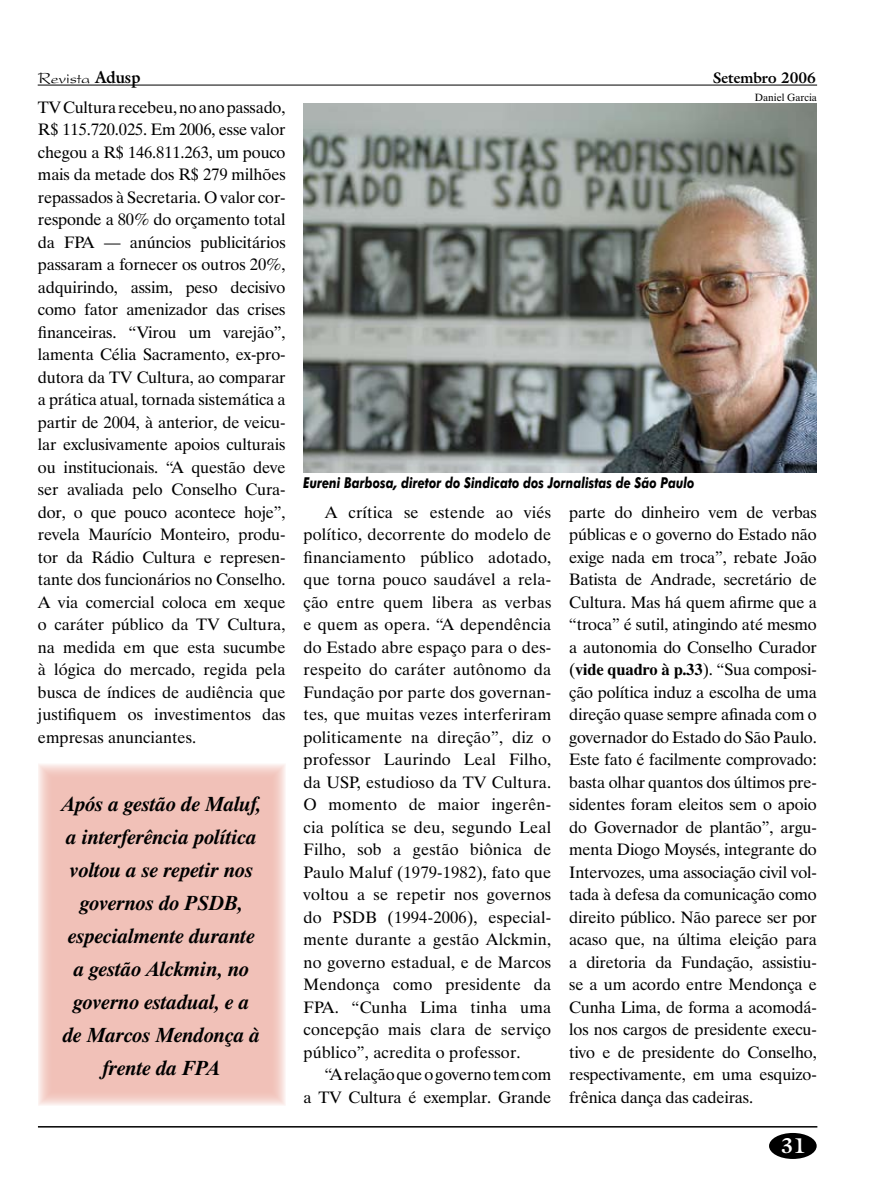
<style>
.page{position:relative;width:893px;height:1191px;background:#fff}
.page>*{position:absolute;margin:0;border:0;box-sizing:border-box;transform-origin:0 0}
.t1{font:italic 700 21px/33px "Dutch 801 BT";color:#000;text-align:center}
.t2{font:700 21px "Galliard IT Cby BT";color:#fff}
.t3{font:16.5px/22.5px "Dutch 801 BT";color:#000;text-align:justify}
.t4{font:16.5px "President";color:#000}
.t5{font:italic 700 15px "Futura BT";color:#000;scale:.8 1}
.t6{font:700 15px "Galliard IT Cby BT";color:#000}
.t7{font:10.5px "Dutch 801 BT";color:#000}
.s1{font-family:"Galliard IT Cby BT";font-weight:700}
.s2{font-weight:700}
</style>
<div class="page">
<hr style="left:38px;top:1126px;width:779px;height:1px;background:#000">
<div style="left:769px;top:1133px;width:48px;height:26px;background:#000;border-radius:50%"></div>
<hr style="left:38px;top:85px;width:779px;height:1px;background:#000">
<div style="left:38px;top:763px;width:247px;height:343px;background:#f1c1b8"></div>
<img style="left:303px;top:104px;width:514px;height:368px">
<p class="t4" style="left:38px;top:69px;width:104px">Revista <span class="s1">Adusp</span></p>
<p class="t6" style="left:713px;top:68px;width:104px">Setembro 2006</p>
<p class="t3" style="left:38px;top:95px;width:249px">TV Cultura recebeu, no ano passado, R$ 115.720.025. Em 2006, esse valor chegou a R$ 146.811.263, um pouco mais da metade dos R$ 279 milhões repassados à Secretaria. O valor cor&shy;responde a 80% do orçamento total da FPA — anúncios publicitários passaram a fornecer os outros 20%, adquirindo, assim, peso decisivo como fator amenizador das crises financeiras. “Virou um varejão”, lamenta Célia Sacramento, ex-pro&shy;dutora da TV Cultura, ao comparar a prática atual, tornada sistemática a partir de 2004, à anterior, de veicu&shy;lar exclusivamente apoios culturais ou institucionais. “A questão deve ser avaliada pelo Conselho Cura&shy;dor, o que pouco acontece hoje”, revela Maurício Monteiro, produ&shy;tor da Rádio Cultura e represen&shy;tante dos funcionários no Conselho.<br>A via comercial coloca em xeque o caráter público da TV Cultura, na medida em que esta sucumbe à lógica do mercado, regida pela busca de índices de audiência que justifiquem os investimentos das empresas anunciantes.</p>
<p class="t7" style="left:755px;top:91px;width:64px">Daniel Garcia</p>
<p class="t5" style="left:303px;top:473px;width:490px">Eureni Barbosa, diretor do Sindicato dos Jornalistas de São Paulo</p>
<p class="t3" style="left:304px;top:500px;width:249px;text-indent:21px">A crítica se estende ao viés político, decorrente do modelo de financiamento público adotado, que torna pouco saudável a rela&shy;ção entre quem libera as verbas e quem as opera. “A dependência do Estado abre espaço para o des&shy;respeito do caráter autônomo da Fundação por parte dos governan&shy;tes, que muitas vezes interferiram politicamente na direção”, diz o professor Laurindo Leal Filho, da USP, estudioso da TV Cultura.<br>O momento de maior ingerên&shy;cia política se deu, segundo Leal Filho, sob a gestão biônica de Paulo Maluf (1979-1982), fato que voltou a se repetir nos governos do PSDB (1994-2006), especial&shy;mente durante a gestão Alckmin, no governo estadual, e de Marcos Mendonça como presidente da FPA. “Cunha Lima tinha uma concepção mais clara de serviço público”, acredita o professor.</p>
<p class="t3" style="left:304px;top:1063px;width:249px;text-align:right">“A relação que o governo tem com<br>a TV Cultura é exemplar. Grande</p>
<p class="t3" style="left:569px;top:500px;width:249px">parte do dinheiro vem de verbas públicas e o governo do Estado não exige nada em troca”, rebate João Batista de Andrade, secretário de Cultura. Mas há quem afirme que a “troca” é sutil, atingindo até mesmo a autonomia do Conselho Curador (<span class="s2">vide quadro à p.33</span>). “Sua composi&shy;ção política induz a escolha de uma direção quase sempre afinada com o governador do Estado do São Paulo.<br>Este fato é facilmente comprovado: basta olhar quantos dos últimos pre&shy;sidentes foram eleitos sem o apoio do Governador de plantão”, argu&shy;menta Diogo Moysés, integrante do Intervozes, uma associação civil vol&shy;tada à defesa da comunicação como direito público. Não parece ser por acaso que, na última eleição para a diretoria da Fundação, assistiu&shy;se a um acordo entre Mendonça e Cunha Lima, de forma a acomodá&shy;los nos cargos de presidente execu&shy;tivo e de presidente do Conselho, respectivamente, em uma esquizo&shy;frênica dança das cadeiras.</p>
<p class="t1" style="left:62px;top:786px;width:200px">Após a gestão de Maluf, a interferência política voltou a se repetir nos governos do PSDB, especialmente durante a gestão Alckmin, no governo estadual, e a de Marcos Mendonça à frente da FPA</p>
<p class="t2" style="left:781px;top:1132px;width:26px">31</p>
</div>
